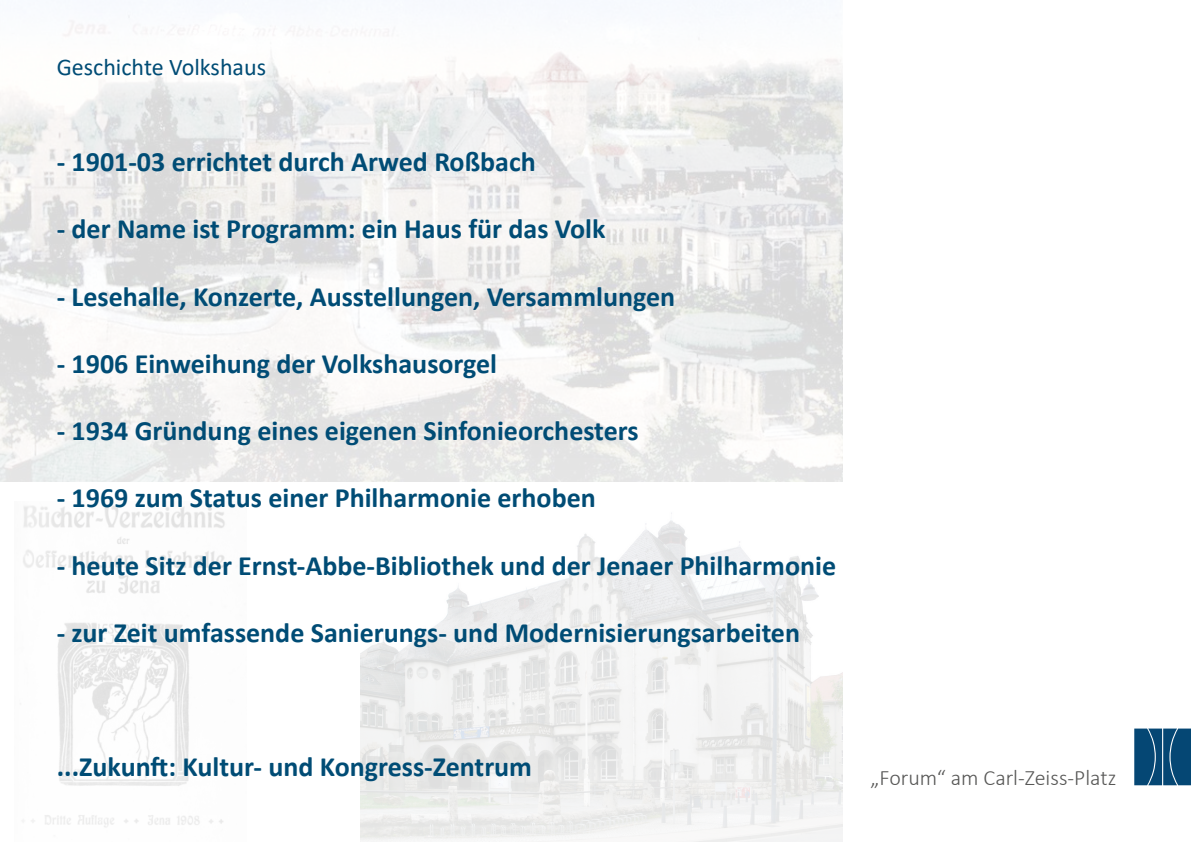
<style>
.page{position:relative;width:1191px;height:842px;background:#fff}
.page>*{position:absolute;margin:0;border:0;box-sizing:border-box;transform-origin:0 0}
.t1{font:700 28px "Calibri";color:#004c75}
.t2{font:24px "Calibri";color:#004c75}
.t3{font:300 22px "Calibri";color:#575756}
</style>
<div class="page">
<svg style="left:1134px;top:729px;width:57px;height:56px;background:#15527c"></svg>
<img style="left:0;top:15px;width:842px;height:467px">
<img style="left:22px;top:505px;width:203px;height:322px">
<img style="left:360px;top:513px;width:482px;height:329px">
<div style="left:30px;top:31px;width:263px;height:72px;background:#fff;opacity:.75"></div>
<p class="t2" style="left:57px;top:50px;width:211px">Geschichte Volkshaus</p>
<p class="t1" style="left:57px;top:142px;width:480px">- 1901-03 errichtet durch Arwed Roßbach</p>
<p class="t1" style="left:57px;top:209px;width:550px">- der Name ist Programm: ein Haus für das Volk</p>
<p class="t1" style="left:57px;top:277px;width:620px">- Lesehalle, Konzerte, Ausstellungen, Versammlungen</p>
<p class="t1" style="left:57px;top:344px;width:442px">- 1906 Einweihung der Volkshausorgel</p>
<p class="t1" style="left:57px;top:411px;width:583px">- 1934 Gründung eines eigenen Sinfonieorchesters</p>
<p class="t1" style="left:57px;top:478px;width:540px">- 1969 zum Status einer Philharmonie erhoben</p>
<p class="t1" style="left:57px;top:545px;width:781px">- heute Sitz der Ernst-Abbe-Bibliothek und der Jenaer Philharmonie</p>
<p class="t1" style="left:57px;top:613px;width:745px">- zur Zeit umfassende Sanierungs- und Modernisierungsarbeiten</p>
<p class="t1" style="left:57px;top:747px;width:477px">...Zukunft: Kultur- und Kongress-Zentrum</p>
<p class="t3" style="left:870px;top:764px;width:247px">„Forum“ am Carl-Zeiss-Platz</p>
</div>
